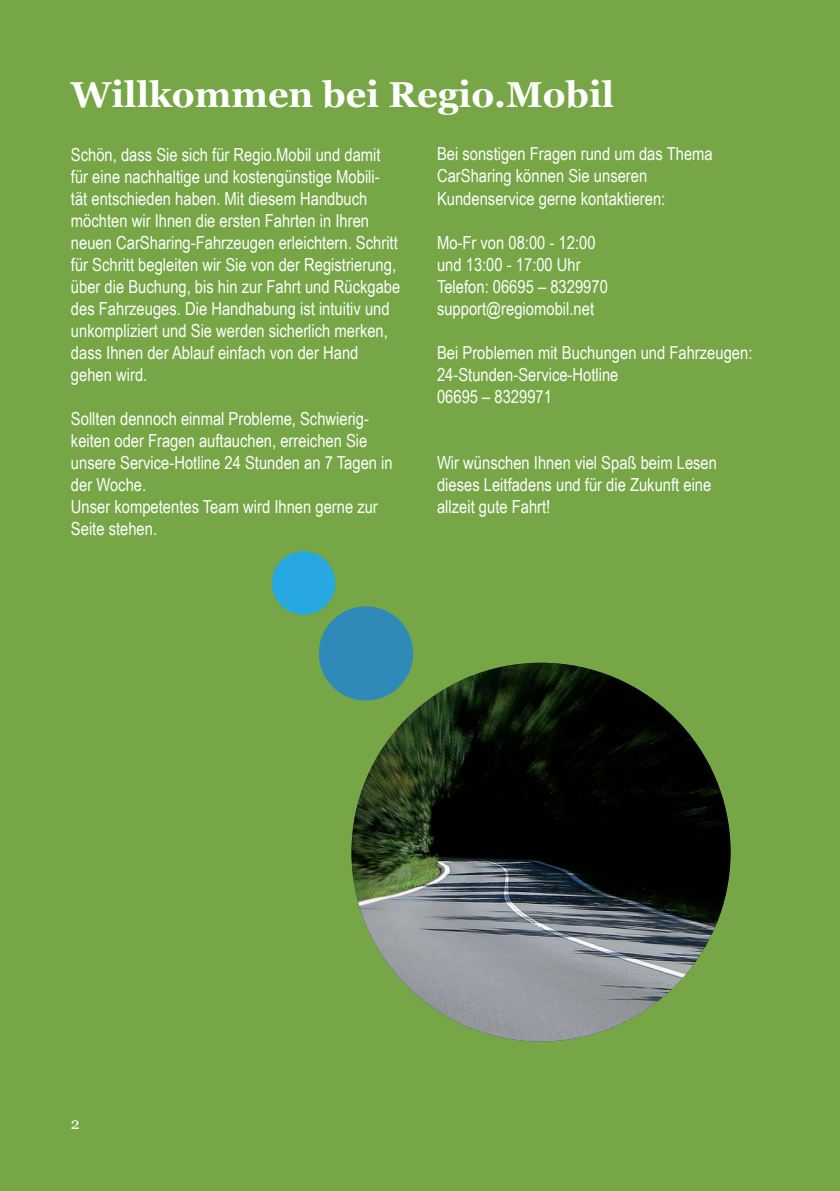
<style>
.page{position:relative;width:840px;height:1191px;background:#fff}
.page>*{position:absolute;margin:0;border:0;box-sizing:border-box;transform-origin:0 0}
.t1{font:700 36px "Georgia";color:#fff}
.t2{font:18px/22px "Arial Narrow";color:#fff}
.t3{font:16px "Georgia";color:#fff}
</style>
<div class="page">
<div style="left:0;top:0;width:839px;height:1191px;background:#76a645"></div>
<img style="left:351px;top:662px;width:379px;height:379px;border-radius:189px">
<svg style="left:271px;top:551px;width:143px;height:150px"></svg>
<h1 class="t1" style="left:71px;top:67px;width:544px">Willkommen bei Regio.Mobil</h1>
<p class="t2" style="left:71px;top:142px;width:331px">Schön, dass Sie sich für Regio.Mobil und damit für eine nachhaltige und kostengünstige Mobili&shy;tät entschieden haben. Mit diesem Handbuch möchten wir Ihnen die ersten Fahrten in Ihren neuen CarSharing-Fahrzeugen erleichtern. Schritt für Schritt begleiten wir Sie von der Registrierung, über die Buchung, bis hin zur Fahrt und Rückgabe des Fahrzeuges. Die Handhabung ist intuitiv und unkompliziert und Sie werden sicherlich merken, dass Ihnen der Ablauf einfach von der Hand gehen wird.</p>
<p class="t2" style="left:71px;top:406px;width:323px">Sollten dennoch einmal Probleme, Schwierig&shy;keiten oder Fragen auftauchen, erreichen Sie unsere Service-Hotline 24 Stunden an 7 Tagen in der Woche.<br>Unser kompetentes Team wird Ihnen gerne zur Seite stehen.</p>
<p class="t2" style="left:437px;top:142px;width:277px">Bei sonstigen Fragen rund um das Thema<br>CarSharing können Sie unseren<br>Kundenservice gerne kontaktieren:</p>
<p class="t2" style="left:437px;top:230px;width:172px">Mo-Fr von 08:00 - 12:00 und 13:00 - 17:00 Uhr<br>Telefon: 06695 – 8329970 support@regiomobil.net</p>
<p class="t2" style="left:437px;top:340px;width:317px">Bei Problemen mit Buchungen und Fahrzeugen:<br>24-Stunden-Service-Hotline<br>06695 – 8329971</p>
<p class="t2" style="left:437px;top:450px;width:281px">Wir wünschen Ihnen viel Spaß beim Lesen dieses Leitfadens und für die Zukunft eine allzeit gute Fahrt!</p>
<p class="t3" style="left:71px;top:1111px;width:10px">2</p>
</div>
